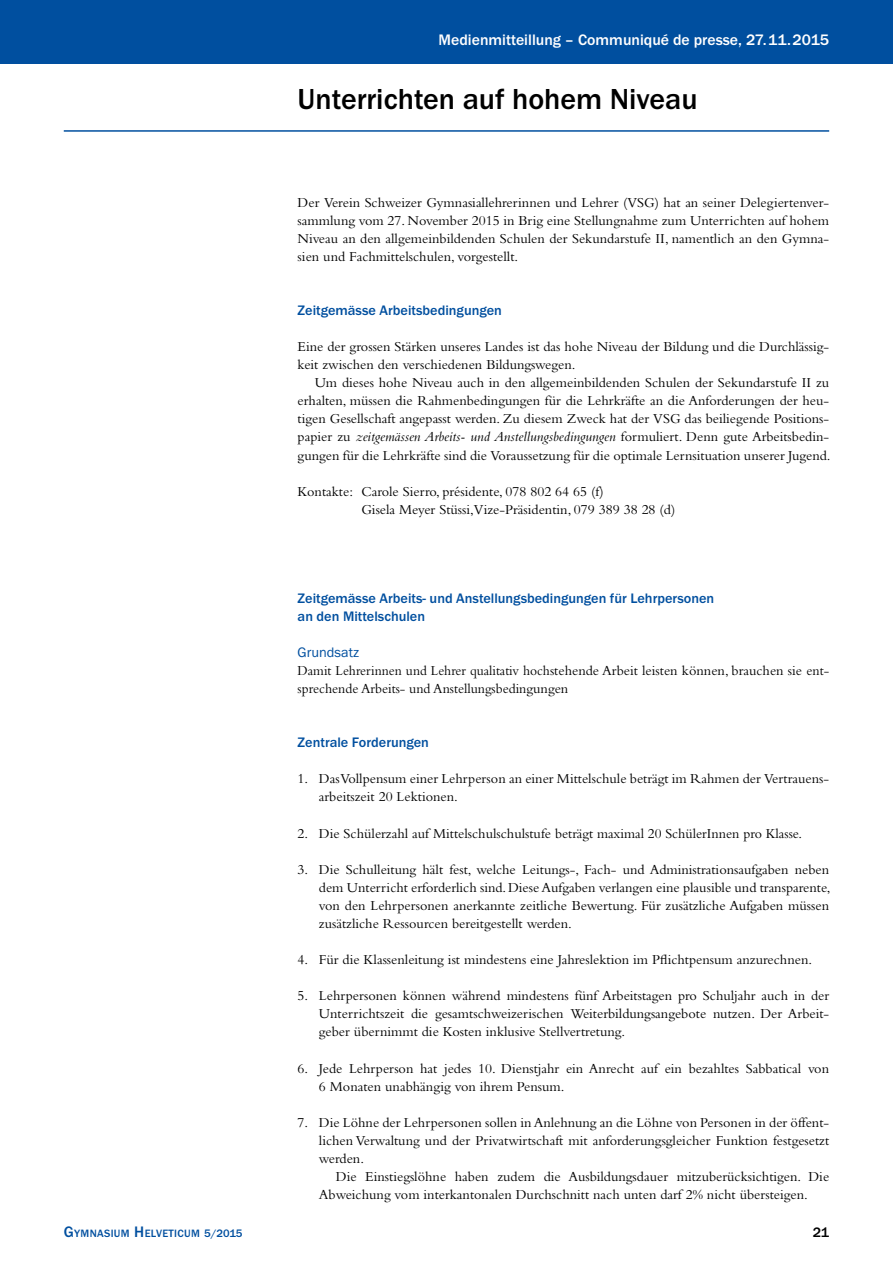
<style>
.page{position:relative;width:893px;height:1263px;background:#fff}
.page>*{position:absolute;margin:0;border:0;box-sizing:border-box;transform-origin:0 0}
.t1{font:700 30px "Franklin Gothic";color:#000}
.t2{font:700 15.75px "Franklin Gothic";color:#fff}
.t3{font:14.25px/18px "Bembo";color:#000}
.t4{font:700 14.25px/18px "Franklin Gothic";color:#004f9f}
.t5{font:14.25px/18px "Bembo";color:#000;scale:.95 1}
.t6{font:14.25px "Franklin Gothic";color:#004f9f}
.t7{font:700 14.25px "Franklin Gothic";color:#000}
.t8{font:700 10.95px "Franklin Gothic";letter-spacing:.03em;color:#004f9f}
.s1{font-style:italic}
.s2{font-size:15.75px}
.s3{font-size:11.25px}
</style>
<div class="page">
<div style="left:0;top:0;width:893px;height:64px;background:#004f9f"></div>
<hr style="left:64px;top:130px;width:765px;height:2px;background:#004f9f">
<p class="t2" style="left:439px;top:31px;width:392px">Medienmitteillung – Communiqué de presse, 27.11.2015</p>
<p class="t2" style="left:785px;top:31px;width:46px">Rubrik</p>
<h1 class="t1" style="left:298px;top:82px;width:401px">Unterrichten auf hohem Niveau</h1>
<p class="t3" style="left:298px;top:193px;width:533px;text-align:justify">Der Verein Schweizer Gymnasiallehrerinnen und Lehrer (VSG) hat an seiner Delegiertenver&shy;sammlung vom 27. November 2015 in Brig eine Stellungnahme zum Unterrichten auf hohem Niveau an den allgemeinbildenden Schulen der Sekundarstufe II, namentlich an den Gymna&shy;sien und Fachmittelschulen, vorgestellt.</p>
<p class="t4" style="left:298px;top:301px;width:206px">Zeitgemässe Arbeitsbedingungen</p>
<p class="t3" style="left:298px;top:337px;width:533px">Eine der grossen Stärken unseres Landes ist das hohe Niveau der Bildung und die Durchlässig&shy;keit zwischen den verschiedenen Bildungswegen.</p>
<p class="t3" style="left:298px;top:373px;width:534px;text-indent:17px">Um dieses hohe Niveau auch in den allgemeinbildenden Schulen der Sekundarstufe II zu erhalten, müssen die Rahmenbedingungen für die Lehrkräfte an die Anforderungen der heu&shy;tigen Gesellschaft angepasst werden. Zu diesem Zweck hat der VSG das beiliegende Positions&shy;papier zu <span class="s1">zeitgemässen Arbeits- und Anstellungsbedingungen</span> formuliert. Denn gute Arbeitsbedin&shy;gungen für die Lehrkräfte sind die Voraussetzung für die optimale Lernsituation unserer Jugend.</p>
<p class="t3" style="left:361px;top:482px;width:315px;text-indent:-64px">Kontakte: Carole Sierro, présidente, 078 802 64 65 (f)<br>Gisela Meyer Stüssi,Vize-Präsidentin, 079 389 38 28 (d)</p>
<p class="t4" style="left:298px;top:589px;width:418px">Zeitgemässe Arbeits- und Anstellungsbedingungen für Lehrpersonen an den Mittelschulen</p>
<p class="t6" style="left:298px;top:644px;width:63px">Grundsatz</p>
<p class="t5" style="left:298px;top:661px;width:561px">Damit Lehrerinnen und Lehrer qualitativ hochstehende Arbeit leisten können, brauchen sie ent&shy;sprechende Arbeits- und Anstellungsbedingungen</p>
<p class="t4" style="left:298px;top:734px;width:133px">Zentrale Forderungen</p>
<p class="t3" style="left:319px;top:770px;width:512px;text-indent:-21px">1. Das Vollpensum einer Lehrperson an einer Mittelschule beträgt im Rahmen der Vertrauens&shy;arbeitszeit 20 Lektionen.</p>
<p class="t3" style="left:298px;top:824px;width:506px">2. Die Schülerzahl auf Mittelschulschulstufe beträgt maximal 20 SchülerInnen pro Klasse.</p>
<p class="t3" style="left:319px;top:860px;width:513px;text-align:justify;text-indent:-21px">3. Die Schulleitung hält fest, welche Leitungs-, Fach- und Administrationsaufgaben neben dem Unterricht erforderlich sind. Diese Aufgaben verlangen eine plausible und transparente, von den Lehrpersonen anerkannte zeitliche Bewertung. Für zusätzliche Aufgaben müssen zusätzliche Ressourcen bereitgestellt werden.</p>
<p class="t3" style="left:298px;top:950px;width:516px">4. Für die Klassenleitung ist mindestens eine Jahreslektion im Pflichtpensum anzurechnen.</p>
<p class="t3" style="left:319px;top:986px;width:512px;text-align:justify;text-indent:-21px">5. Lehrpersonen können während mindestens fünf Arbeitstagen pro Schuljahr auch in der Unterrichtszeit die gesamtschweizerischen Weiterbildungsangebote nutzen. Der Arbeit&shy;geber übernimmt die Kosten inklusive Stellvertretung.</p>
<p class="t3" style="left:319px;top:1059px;width:512px;text-indent:-21px">6. Jede Lehrperson hat jedes 10. Dienstjahr ein Anrecht auf ein bezahltes Sabbatical von<br>6 Monaten unabhängig von ihrem Pensum.</p>
<p class="t3" style="left:319px;top:1113px;width:512px;text-align:justify;text-indent:-21px">7. Die Löhne der Lehrpersonen sollen in Anlehnung an die Löhne von Personen in der öffent&shy;lichen Verwaltung und der Privatwirtschaft mit anforderungsgleicher Funktion festgesetzt werden.</p>
<p class="t3" style="left:319px;top:1167px;width:512px;text-indent:17px">Die Einstiegslöhne haben zudem die Ausbildungsdauer mitzuberücksichtigen. Die<br>Abweichung vom interkantonalen Durchschnitt nach unten darf 2% nicht übersteigen.</p>
<p class="t8" style="left:64px;top:1227px;width:180px"><span class="s2">G</span>YMNASIUM <span class="s2">H</span>ELVETICUM <span class="s3">5/2015</span></p>
<p class="t7" style="left:813px;top:1224px;width:18px">21</p>
</div>
